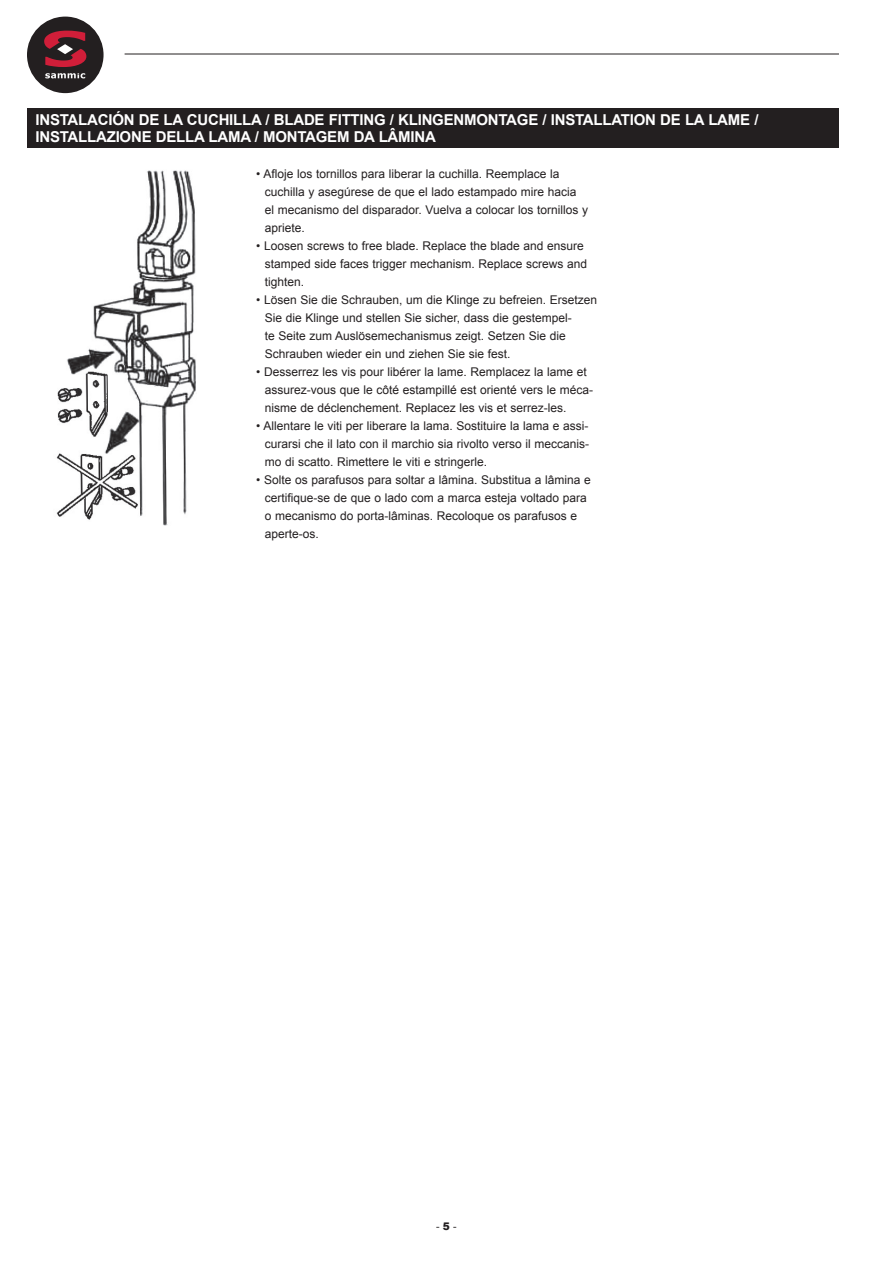
<style>
.page{position:relative;width:893px;height:1263px;background:#fff}
.page>*{position:absolute;margin:0;border:0;box-sizing:border-box;transform-origin:0 0}
.t1{font:700 15px/17.2px "Arial";letter-spacing:-.015em;color:#fff}
.t2{font:12px/18px "Arial";color:#231f20}
.t3{font:10.5px "Arial";color:#231f20}
.s1{font-weight:900}
</style>
<div class="page">
<hr style="left:125px;top:54px;width:714px;height:1px;background:#231f20">
<div style="left:27px;top:17px;width:77px;height:76px;background:#231f20;border-radius:50%"></div>
<svg style="left:44px;top:31px;width:42px;height:36px"></svg>
<svg style="left:45px;top:73px;width:40px;height:5px"></svg>
<img style="left:56px;top:170px;width:140px;height:356px">
<div style="left:27px;top:109px;width:812px;height:39px;background:#231f20"></div>
<p class="t1" style="left:36px;top:112px;width:724px">INSTALACIÓN DE LA CUCHILLA / BLADE FITTING / KLINGENMONTAGE / INSTALLATION DE LA LAME /<br>INSTALLAZIONE DELLA LAMA / MONTAGEM DA LÂMINA</p>
<p class="t2" style="left:265px;top:165px;width:325px;text-indent:-9px">• Afloje los tornillos para liberar la cuchilla. Reemplace la cuchilla y asegúrese de que el lado estampado mire hacia el mecanismo del disparador. Vuelva a colocar los tornillos y apriete.</p>
<p class="t2" style="left:265px;top:237px;width:324px;text-indent:-9px">• Loosen screws to free blade. Replace the blade and ensure stamped side faces trigger mechanism. Replace screws and tighten.</p>
<p class="t2" style="left:265px;top:291px;width:334px;text-indent:-9px">• Lösen Sie die Schrauben, um die Klinge zu befreien. Ersetzen Sie die Klinge und stellen Sie sicher, dass die gestempel-<br>te Seite zum Auslösemechanismus zeigt. Setzen Sie die Schrauben wieder ein und ziehen Sie sie fest.</p>
<p class="t2" style="left:265px;top:363px;width:330px;text-indent:-9px">• Desserrez les vis pour libérer la lame. Remplacez la lame et assurez-vous que le côté estampillé est orienté vers le méca&shy;nisme de déclenchement. Replacez les vis et serrez-les.</p>
<p class="t2" style="left:265px;top:417px;width:326px;text-align:justify;text-indent:-9px">• Allentare le viti per liberare la lama. Sostituire la lama e assi&shy;curarsi che il lato con il marchio sia rivolto verso il meccanis&shy;mo di scatto. Rimettere le viti e stringerle.</p>
<p class="t2" style="left:265px;top:471px;width:328px;text-indent:-9px">• Solte os parafusos para soltar a lâmina. Substitua a lâmina e certifique-se de que o lado com a marca esteja voltado para o mecanismo do porta-lâminas. Recoloque os parafusos e aperte-os.</p>
<p class="t3" style="left:436px;top:1219px;width:22px">- <span class="s1">5</span> -</p>
</div>
